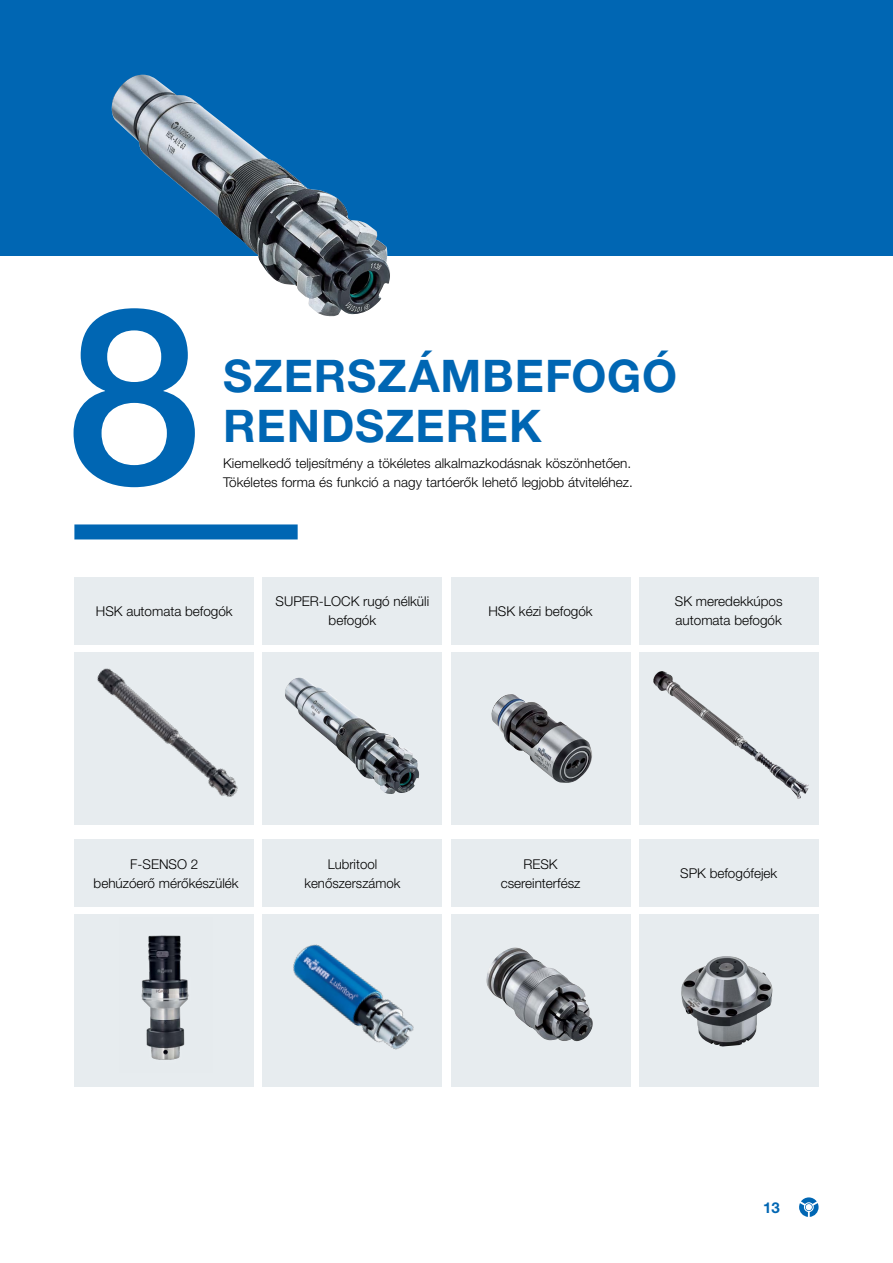
<style>
.page{position:relative;width:893px;height:1263px;background:#fff}
.page>*{position:absolute;margin:0;border:0;box-sizing:border-box;transform-origin:0 0}
.t1{font:500 245.7px "Helvetica Neue LT Pro";color:#0066b3}
.t2{font:700 45px/49.5px "Helvetica Neue LT Pro";letter-spacing:.02em;color:#0066b3}
.t3{font:700 15px "Helvetica Neue LT Pro";color:#0066b3}
.t4{font:300 13.5px/18.9px "Helvetica Neue LT Pro";color:#000;text-align:center}
</style>
<div class="page">
<svg style="left:799px;top:1197px;width:20px;height:20px"></svg>
<div style="left:263px;top:652px;width:179px;height:172px;background:#e7ecef"></div>
<div style="left:451px;top:652px;width:179px;height:172px;background:#e7ecef"></div>
<div style="left:639px;top:652px;width:180px;height:172px;background:#e7ecef"></div>
<div style="left:74px;top:914px;width:180px;height:173px;background:#e7ecef"></div>
<div style="left:263px;top:914px;width:179px;height:173px;background:#e7ecef"></div>
<div style="left:451px;top:914px;width:179px;height:173px;background:#e7ecef"></div>
<div style="left:639px;top:914px;width:180px;height:173px;background:#e7ecef"></div>
<div style="left:74px;top:577px;width:180px;height:67px;background:#e7ecef"></div>
<div style="left:263px;top:577px;width:179px;height:67px;background:#e7ecef"></div>
<div style="left:451px;top:577px;width:179px;height:67px;background:#e7ecef"></div>
<div style="left:639px;top:577px;width:180px;height:67px;background:#e7ecef"></div>
<div style="left:74px;top:839px;width:180px;height:68px;background:#e7ecef"></div>
<div style="left:263px;top:839px;width:179px;height:68px;background:#e7ecef"></div>
<div style="left:451px;top:839px;width:179px;height:68px;background:#e7ecef"></div>
<div style="left:639px;top:839px;width:180px;height:68px;background:#e7ecef"></div>
<div style="left:0;top:0;width:893px;height:255px;background:#0066b3"></div>
<img style="left:491px;top:694px;width:101px;height:89px">
<img style="left:653px;top:671px;width:88px;height:78px">
<img style="left:285px;top:677px;width:135px;height:117px">
<img style="left:486px;top:947px;width:107px;height:94px">
<img style="left:681px;top:956px;width:92px;height:90px">
<img style="left:293px;top:944px;width:121px;height:106px">
<img style="left:141px;top:935px;width:48px;height:125px">
<img style="left:111px;top:75px;width:280px;height:241px">
<div style="left:74px;top:524px;width:224px;height:15px;background:#0066b3"></div>
<img style="left:74px;top:652px;width:180px;height:172px">
<h1 class="t1" style="left:66px;top:250px;width:138px">8</h1>
<h2 class="t2" style="left:223px;top:351px;width:455px">SZERSZÁMBEFOGÓ<br>RENDSZEREK</h2>
<p class="t4" style="left:223px;top:453px;width:411px;text-align:left">Kiemelkedő teljesítmény a tökéletes alkalmazkodásnak köszönhetően.<br>Tökéletes forma és funkció a nagy tartóerők lehető legjobb átviteléhez.</p>
<p class="t4" style="left:276px;top:592px;width:155px">SUPER-LOCK rugó nélküli befogók</p>
<p class="t4" style="left:96px;top:601px;width:138px">HSK automata befogók</p>
<p class="t4" style="left:488px;top:601px;width:106px">HSK kézi befogók</p>
<p class="t4" style="left:675px;top:592px;width:109px;text-align:left">SK meredekkúpos automata befogók</p>
<p class="t4" style="left:94px;top:854px;width:147px">F-SENSO 2<br>behúzóerő mérőkészülék</p>
<p class="t4" style="left:680px;top:863px;width:99px">SPK befogófejek</p>
<p class="t4" style="left:501px;top:854px;width:81px">RESK csereinterfész</p>
<p class="t4" style="left:304px;top:854px;width:97px">Lubritool kenőszerszámok</p>
<p class="t3" style="left:763px;top:1198px;width:18px">13</p>
</div>
